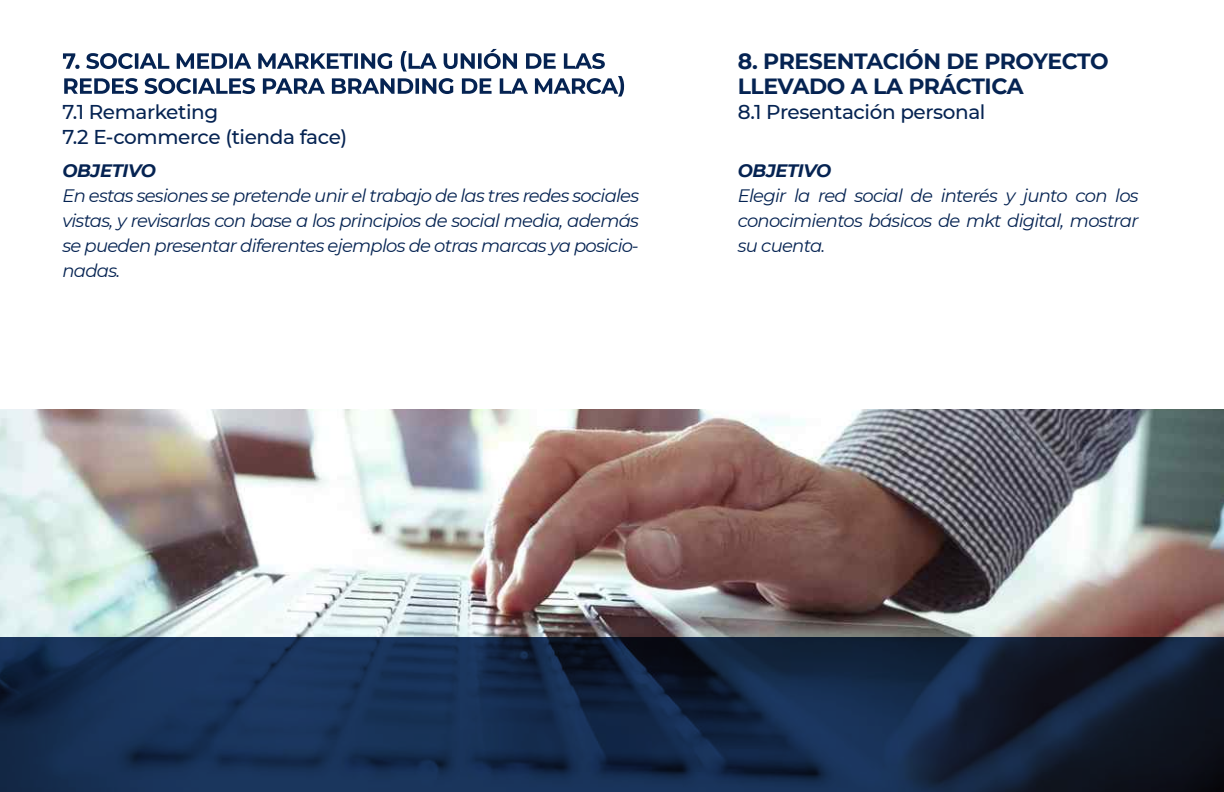
<style>
.page{position:relative;width:1224px;height:792px;background:#fff}
.page>*{position:absolute;margin:0;border:0;box-sizing:border-box;transform-origin:0 0}
.t1{font:700 22px/25px "Montserrat";letter-spacing:-.02em;color:#052352}
.t2{font:500 20px/25px "Montserrat";letter-spacing:-.02em;color:#052352}
.t3{font:italic 18px/25px "Montserrat";letter-spacing:-.04em;color:#052352;text-align:justify}
.t4{font:italic 700 18px "Montserrat";letter-spacing:-.02em;color:#052352}
</style>
<div class="page">
<svg style="left:63px;top:49px;width:561px;height:48px"></svg>
<img style="left:0;top:409px;width:1224px;height:228px">
<svg style="left:0;top:637px;width:1224px;height:155px;background:#142846"></svg>
<p class="t2" style="left:62px;top:98px;width:286px">7.1 Remarketing<br>7.2 E-commerce (tienda face)</p>
<p class="t4" style="left:62px;top:157px;width:95px">OBJETIVO</p>
<p class="t3" style="left:62px;top:182px;width:578px">En estas sesiones se pretende unir el trabajo de las tres redes sociales vistas, y revisarlas con base a los principios de social media, además se pueden presentar diferentes ejemplos de otras marcas ya posicio&shy;nadas.</p>
<p class="t1" style="left:738px;top:47px;width:372px">8. PRESENTACIÓN DE PROYECTO<br>LLEVADO A LA PRÁCTICA</p>
<p class="t2" style="left:738px;top:98px;width:249px">8.1 Presentación personal</p>
<p class="t4" style="left:738px;top:157px;width:95px">OBJETIVO</p>
<p class="t3" style="left:738px;top:182px;width:402px">Elegir la red social de interés y junto con los conocimientos básicos de mkt digital, mostrar su cuenta.</p>
</div>
